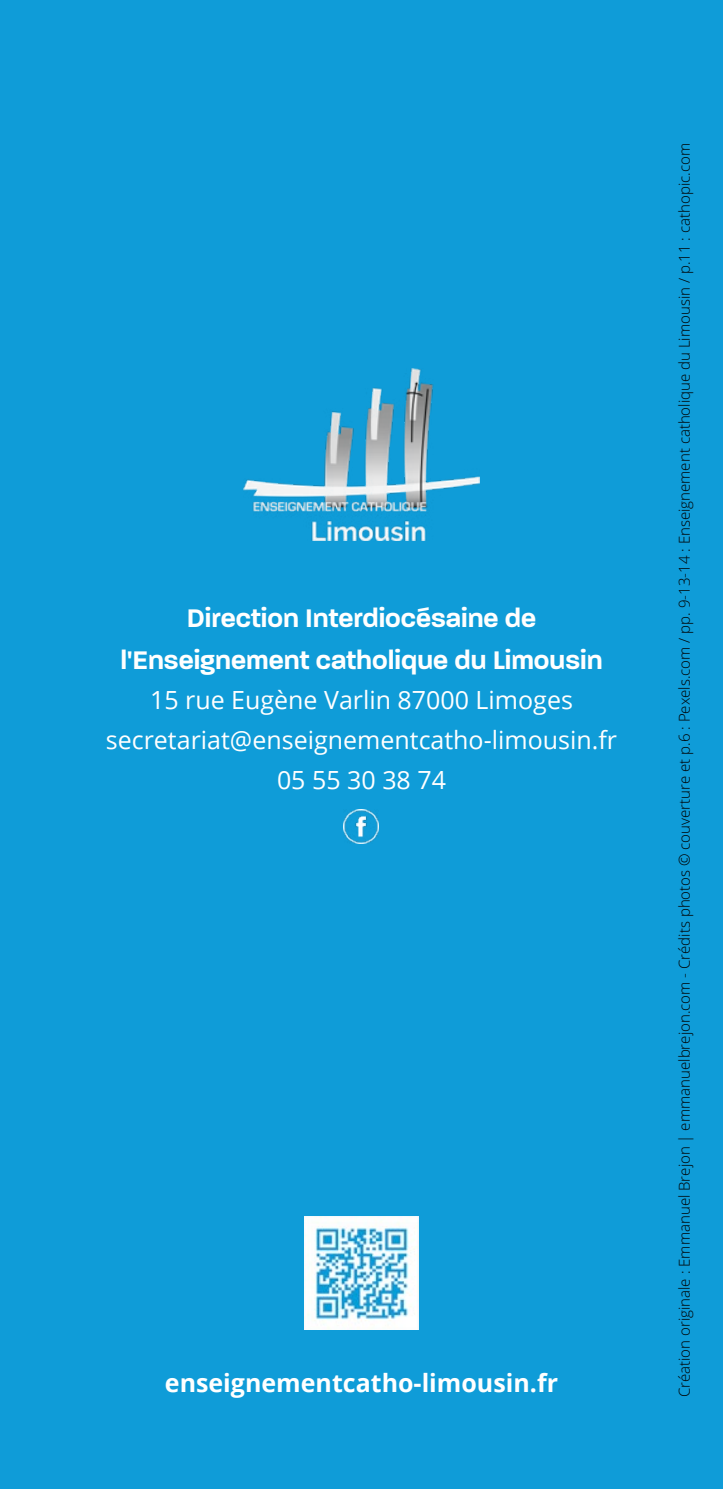
<style>
.page{position:relative;width:723px;height:1489px;background:#fff}
.page>*{position:absolute;margin:0;border:0;box-sizing:border-box;transform-origin:0 0}
.t1{font:600 27.5px/42.5px "Paralucent";color:#fff;text-align:center}
.t2{font:25px/40px "Open Sans";color:#fff;text-align:center}
.t3{font:700 25px "Open Sans";color:#fff}
.t4{font:300 15px "Open Sans";color:#000}
</style>
<div class="page">
<div style="left:0;top:0;width:723px;height:1488px;background:#0f9cd8"></div>
<img style="left:244px;top:369px;width:235px;height:172px">
<img style="left:343px;top:809px;width:35px;height:34px">
<img style="left:305px;top:1216px;width:113px;height:113px">
<h1 class="t1" style="left:120px;top:596px;width:483px">Direction Interdiocésaine de l'Enseignement catholique du Limousin</h1>
<h2 class="t2" style="left:106px;top:679px;width:513px">15 rue Eugène Varlin 87000 Limoges secretariat@enseignementcatho-limousin.fr<br>05 55 30 38 74</h2>
<h2 class="t3" style="left:165px;top:1365px;width:395px">enseignementcatho-limousin.fr</h2>
<p class="t4" style="left:674px;top:1397px;width:1255px;rotate:-90deg">Création originale : Emmanuel Brejon | emmanuelbrejon.com - Crédits photos © couverture et p.6 : Pexels.com / pp. 9-13-14 : Enseignement catholique du Limousin / p.11 : cathopic.com</p>
</div>
